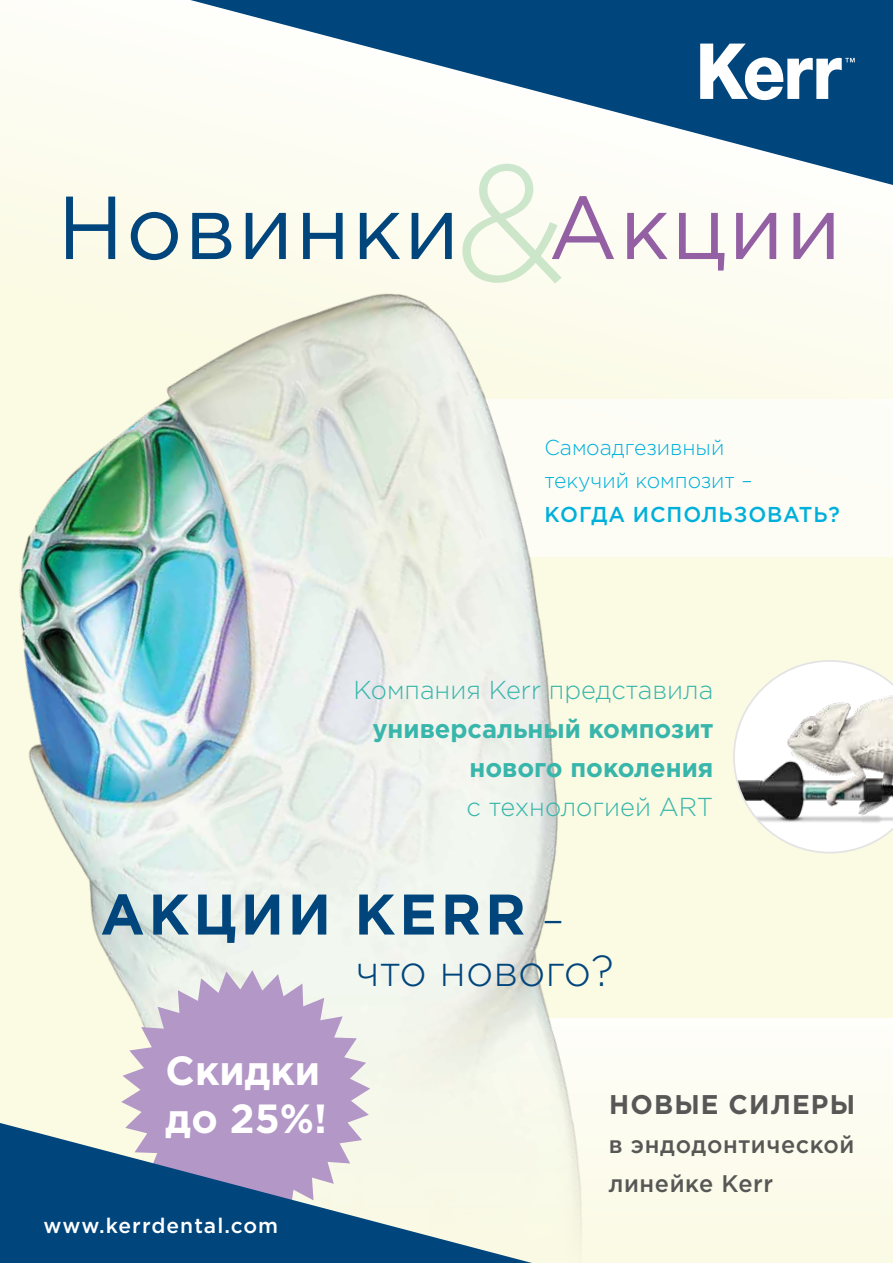
<style>
.page{position:relative;width:893px;height:1263px;background:#fff}
.page>*{position:absolute;margin:0;border:0;box-sizing:border-box;transform-origin:0 0}
.t1{font:89.25px "Gotham Pro";letter-spacing:.025em;color:#00457c}
.t2{font:700 57.15px "Gotham Pro";letter-spacing:.07em;color:#00457c}
.t3{font:300 43.5px "Gotham Pro";color:#00457c}
.t4{font:700 40.65px/48.3px "Gotham Pro";color:#fff}
.t5{font:700 27px "Gotham Pro";letter-spacing:.045em;color:#575756}
.t6{font:300 25.95px "Gotham Pro";color:#38b6ab}
.t7{font:700 25.95px/39px "Gotham Pro";color:#38b6ab;text-align:right}
.t8{font:500 24px/39px "Gotham Pro";letter-spacing:.025em;color:#575756}
.t9{font:300 21.6px/33px "Gotham Pro";color:#00b0db}
.t10{font:500 21.6px "Gotham Pro";letter-spacing:.045em;color:#00b0db}
.t11{font:500 21px "Gotham Pro";letter-spacing:.05em;color:#fff}
.s1{color:#9460a4}
.s2{font-weight:300;font-size:43.5px}
</style>
<div class="page">
<div style="left:0;top:52px;width:190px;height:124px;background:#fdfcf2"></div>
<svg style="left:190px;top:0;width:703px;height:176px"></svg>
<img style="left:0;top:176px;width:893px;height:798px">
<svg style="left:0;top:974px;width:893px;height:289px;fill:#fbfaea"></svg>
<svg style="left:700px;top:44px;width:155px;height:56px"></svg>
<svg style="left:462px;top:164px;width:100px;height:119px"></svg>
<svg style="left:733px;top:660px;width:160px;height:193px"></svg>
<svg style="left:121px;top:970px;width:249px;height:153px;background:#c4b2d0"></svg>
<svg style="left:0;top:1123px;width:532px;height:140px;background:#708fac"></svg>
<h1 class="t1" style="left:57px;top:178px;width:785px">Новинки <span class="s1">Акции</span></h1>
<p class="t9" style="left:544px;top:431px;width:210px">Самоадгезивный текучий композит –</p>
<p class="t10" style="left:545px;top:503px;width:297px">КОГДА ИСПОЛЬЗОВАТЬ?</p>
<p class="t6" style="left:353px;top:676px;width:361px">Компания Kerr представила</p>
<p class="t7" style="left:372px;top:709px;width:342px">универсальный композит нового поколения</p>
<p class="t6" style="left:467px;top:793px;width:248px">с технологией ART</p>
<h2 class="t2" style="left:100px;top:881px;width:465px">АКЦИИ KERR <span class="s2">–</span></h2>
<h3 class="t3" style="left:356px;top:947px;width:260px">что нового?</h3>
<h3 class="t4" style="left:166px;top:1045px;width:163px">Скидки до 25%!</h3>
<p class="t11" style="left:44px;top:1214px;width:236px">www.kerrdental.com</p>
<p class="t5" style="left:609px;top:1089px;width:248px">НОВЫЕ СИЛЕРЫ</p>
<p class="t8" style="left:609px;top:1124px;width:247px">в эндодонтической линейке Kerr</p>
</div>
